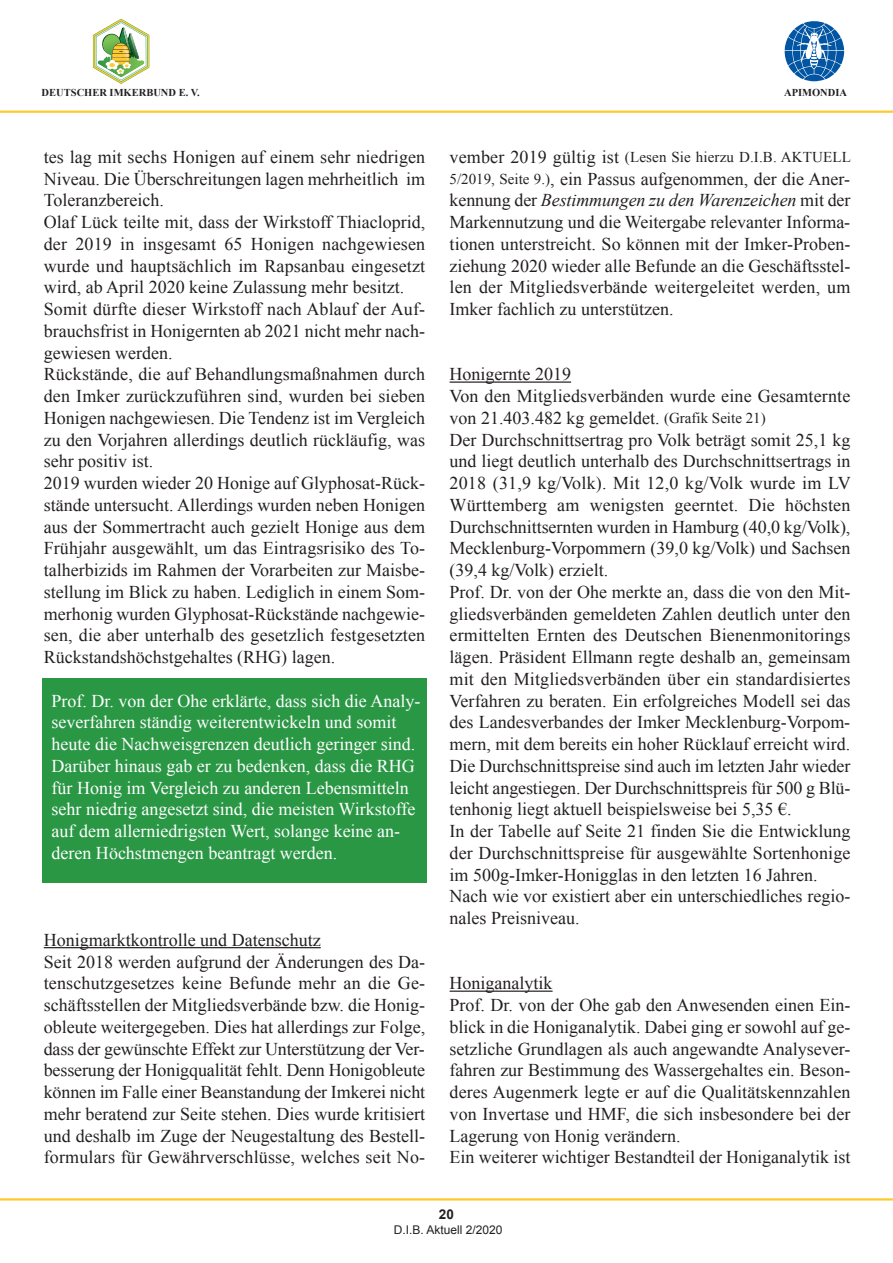
<style>
.page{position:relative;width:893px;height:1263px;background:#fff}
.page>*{position:absolute;margin:0;border:0;box-sizing:border-box;transform-origin:0 0}
.t1{font:18px/21.8px "Times New Roman";color:#231f20}
.t2{font:18px/21.8px "Times New Roman";color:#fff}
.t3{font:15px "Times New Roman";letter-spacing:.01em;color:#231f20}
.t4{font:700 13.5px "Arial";color:#231f20}
.t5{font:12px "Arial";color:#231f20}
.t6{font:700 10.5px "Times New Roman";color:#231f20}
.s1{font-size:18px}
.s2{font-size:15px}
.s3{font-style:italic}
</style>
<div class="page">
<hr style="left:0;top:1198px;width:893px;height:2px;background:#fecb2f">
<hr style="left:0;top:111px;width:893px;height:2px;background:#fecb2f">
<svg style="left:93px;top:19px;width:56px;height:65px"></svg>
<svg style="left:784px;top:21px;width:61px;height:61px"></svg>
<hr style="left:44px;top:947px;width:277px;height:1px;background:#231f20">
<hr style="left:450px;top:381px;width:121px;height:2px;background:#231f20">
<hr style="left:450px;top:990px;width:103px;height:2px;background:#231f20">
<div style="left:43px;top:678px;width:384px;height:204px;background:#2a9745"></div>
<p class="t6" style="left:42px;top:87px;width:160px">DEUTSCHER IMKERBUND E. V.</p>
<p class="t6" style="left:784px;top:87px;width:64px">APIMONDIA</p>
<p class="t1" style="left:44px;top:146px;width:383px">tes lag mit sechs Honigen auf einem sehr niedrigen Niveau. Die Überschreitungen lagen mehrheitlich im Toleranzbereich.<br>Olaf Lück teilte mit, dass der Wirkstoff Thiacloprid, der 2019 in insgesamt 65 Honigen nachgewiesen wurde und hauptsächlich im Rapsanbau eingesetzt wird, ab April 2020 keine Zulassung mehr besitzt.<br>Somit dürfte dieser Wirkstoff nach Ablauf der Auf&shy;brauchsfrist in Honigernten ab 2021 nicht mehr nach&shy;gewiesen werden.<br>Rückstände, die auf Behandlungsmaßnahmen durch den Imker zurückzuführen sind, wurden bei sieben Honigen nachgewiesen. Die Tendenz ist im Vergleich zu den Vorjahren allerdings deutlich rückläufig, was sehr positiv ist.<br>2019 wurden wieder 20 Honige auf Glyphosat-Rück&shy;stände untersucht. Allerdings wurden neben Honigen aus der Sommertracht auch gezielt Honige aus dem Frühjahr ausgewählt, um das Eintragsrisiko des To&shy;talherbizids im Rahmen der Vorarbeiten zur Maisbe&shy;stellung im Blick zu haben. Lediglich in einem Som&shy;merhonig wurden Glyphosat-Rückstände nachgewie&shy;sen, die aber unterhalb des gesetzlich festgesetzten Rückstandshöchstgehaltes (RHG) lagen.</p>
<p class="t2" style="left:52px;top:690px;width:370px">Prof. Dr. von der Ohe erklärte, dass sich die Analy&shy;severfahren ständig weiterentwickeln und somit heute die Nachweisgrenzen deutlich geringer sind.<br>Darüber hinaus gab er zu bedenken, dass die RHG für Honig im Vergleich zu anderen Lebensmitteln sehr niedrig angesetzt sind, die meisten Wirkstoffe auf dem allerniedrigsten Wert, solange keine an&shy;deren Höchstmengen beantragt werden.</p>
<p class="t1" style="left:44px;top:929px;width:383px">Honigmarktkontrolle und Datenschutz<br>Seit 2018 werden aufgrund der Änderungen des Da&shy;tenschutzgesetzes keine Befunde mehr an die Ge&shy;schäftsstellen der Mitgliedsverbände bzw. die Honig&shy;obleute weitergegeben. Dies hat allerdings zur Folge, dass der gewünschte Effekt zur Unterstützung der Ver&shy;besserung der Honigqualität fehlt. Denn Honigobleute können im Falle einer Beanstandung der Imkerei nicht mehr beratend zur Seite stehen. Dies wurde kritisiert und deshalb im Zuge der Neugestaltung des Bestell&shy;formulars für Gewährverschlüsse, welches seit No-</p>
<p class="t3" style="left:450px;top:149px;width:403px"><span class="s1">vember 2019 gültig ist</span> (Lesen Sie hierzu D.I.B. AKTUELL</p>
<p class="t1" style="left:450px;top:168px;width:402px;text-align:justify"><span class="s2">5/2019, Seite 9.)</span>, ein Passus aufgenommen, der die Aner&shy;kennung der <span class="s3">Bestimmungen zu den Warenzeichen</span> mit der Markennutzung und die Weitergabe relevanter Informa&shy;tionen unterstreicht. So können mit der Imker-Proben&shy;ziehung 2020 wieder alle Befunde an die Geschäftsstel&shy;len der Mitgliedsverbände weitergeleitet werden, um Imker fachlich zu unterstützen.</p>
<p class="t1" style="left:450px;top:363px;width:403px">Honigernte 2019<br>Von den Mitgliedsverbänden wurde eine Gesamternte von 21.403.482 kg gemeldet. <span class="s2">(Grafik Seite 21)<br></span>Der Durchschnittsertrag pro Volk beträgt somit 25,1 kg und liegt deutlich unterhalb des Durchschnittsertrags in 2018 (31,9 kg/Volk). Mit 12,0 kg/Volk wurde im LV Württemberg am wenigsten geerntet. Die höchsten Durchschnittsernten wurden in Hamburg (40,0 kg/Volk), Mecklenburg-Vorpommern (39,0 kg/Volk) und Sachsen (39,4 kg/Volk) erzielt.<br>Prof. Dr. von der Ohe merkte an, dass die von den Mit&shy;gliedsverbänden gemeldeten Zahlen deutlich unter den ermittelten Ernten des Deutschen Bienenmonitorings lägen. Präsident Ellmann regte deshalb an, gemeinsam mit den Mitgliedsverbänden über ein standardisiertes Verfahren zu beraten. Ein erfolgreiches Modell sei das des Landesverbandes der Imker Mecklenburg-Vorpom&shy;mern, mit dem bereits ein hoher Rücklauf erreicht wird.<br>Die Durchschnittspreise sind auch im letzten Jahr wieder leicht angestiegen. Der Durchschnittspreis für 500 g Blü&shy;tenhonig liegt aktuell beispielsweise bei 5,35 €.<br>In der Tabelle auf Seite 21 finden Sie die Entwicklung der Durchschnittspreise für ausgewählte Sortenhonige im 500g-Imker-Honigglas in den letzten 16 Jahren.<br>Nach wie vor existiert aber ein unterschiedliches regio&shy;nales Preisniveau.</p>
<p class="t1" style="left:450px;top:972px;width:402px">Honiganalytik<br>Prof. Dr. von der Ohe gab den Anwesenden einen Ein&shy;blick in die Honiganalytik. Dabei ging er sowohl auf ge&shy;setzliche Grundlagen als auch angewandte Analysever&shy;fahren zur Bestimmung des Wassergehaltes ein. Beson&shy;deres Augenmerk legte er auf die Qualitätskennzahlen von Invertase und HMF, die sich insbesondere bei der Lagerung von Honig verändern.<br>Ein weiterer wichtiger Bestandteil der Honiganalytik ist</p>
<p class="t4" style="left:439px;top:1207px;width:17px">20</p>
<p class="t5" style="left:394px;top:1223px;width:110px">D.I.B. Aktuell 2/2020</p>
</div>
